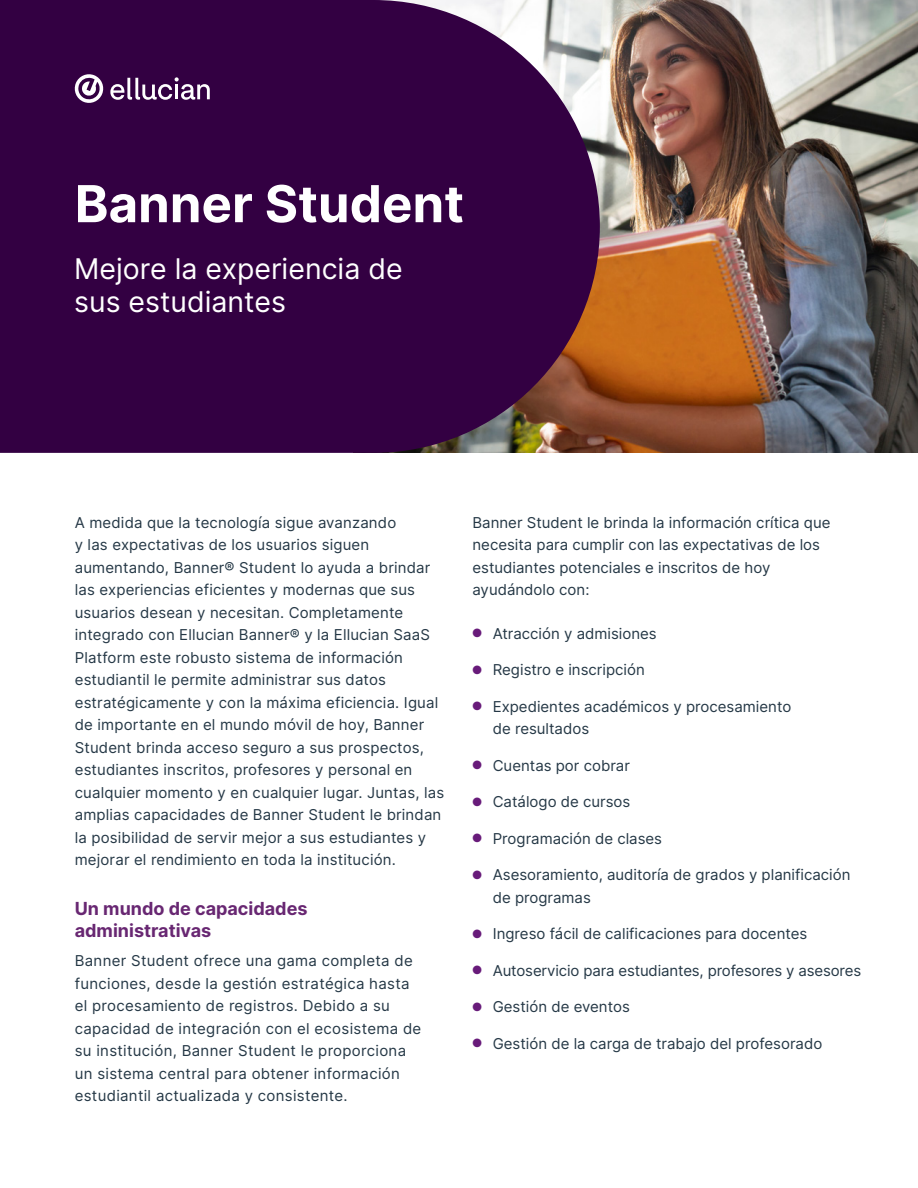
<style>
.page{position:relative;width:918px;height:1188px;background:#fff}
.page>*{position:absolute;margin:0;border:0;box-sizing:border-box;transform-origin:0 0}
.t1{font:700 51px "Inter";color:#fff}
.t2{font:28.5px/33px "Inter";color:#fff}
.t3{font:700 18px/22.5px "Inter";color:#682772}
.t4{font:15px/22.5px "Inter";letter-spacing:.01em;color:#253846}
.t5{font:15px "Inter";letter-spacing:-.01em;color:#253846}
.s1{color:#681b7a}
</style>
<div class="page">
<img style="left:600px;top:0;width:318px;height:453px">
<svg style="left:0;top:0;width:600px;height:453px;background:#3d0c48"></svg>
<svg style="left:73px;top:72px;width:137px;height:33px"></svg>
<h1 class="t1" style="left:75px;top:167px;width:391px">Banner Student</h1>
<h2 class="t2" style="left:74px;top:251px;width:330px">Mejore la experiencia de sus estudiantes</h2>
<p class="t4" style="left:75px;top:510px;width:371px">A medida que la tecnología sigue avanzando<br>y las expectativas de los usuarios siguen aumentando, Banner® Student lo ayuda a brindar las experiencias eficientes y modernas que sus usuarios desean y necesitan. Completamente integrado con Ellucian Banner® y la Ellucian SaaS Platform este robusto sistema de información estudiantil le permite administrar sus datos estratégicamente y con la máxima eficiencia. Igual de importante en el mundo móvil de hoy, Banner Student brinda acceso seguro a sus prospectos, estudiantes inscritos, profesores y personal en cualquier momento y en cualquier lugar. Juntas, las amplias capacidades de Banner Student le brindan la posibilidad de servir mejor a sus estudiantes y mejorar el rendimiento en toda la institución.</p>
<p class="t3" style="left:75px;top:896px;width:234px">Un mundo de capacidades administrativas</p>
<p class="t4" style="left:75px;top:949px;width:348px">Banner Student ofrece una gama completa de funciones, desde la gestión estratégica hasta el procesamiento de registros. Debido a su capacidad de integración con el ecosistema de su institución, Banner Student le proporciona un sistema central para obtener información estudiantil actualizada y consistente.</p>
<p class="t4" style="left:472px;top:510px;width:359px">Banner Student le brinda la información crítica que necesita para cumplir con las expectativas de los estudiantes potenciales e inscritos de hoy ayudándolo con:</p>
<p class="t4" style="left:473px;top:621px;width:186px"><span class="s1">●</span> Atracción y admisiones</p>
<p class="t4" style="left:473px;top:658px;width:174px"><span class="s1">●</span> Registro e inscripción</p>
<p class="t4" style="left:493px;top:695px;width:300px;text-indent:-20px"><span class="s1">●</span> Expedientes académicos y procesamiento de resultados</p>
<p class="t4" style="left:473px;top:754px;width:159px"><span class="s1">●</span> Cuentas por cobrar</p>
<p class="t4" style="left:473px;top:790px;width:159px"><span class="s1">●</span> Catálogo de cursos</p>
<p class="t4" style="left:473px;top:827px;width:191px"><span class="s1">●</span> Programación de clases</p>
<p class="t4" style="left:493px;top:863px;width:359px;text-indent:-20px"><span class="s1">●</span> Asesoramiento, auditoría de grados y planificación de programas</p>
<p class="t4" style="left:473px;top:922px;width:336px"><span class="s1">●</span> Ingreso fácil de calificaciones para docentes</p>
<p class="t5" style="left:473px;top:959px;width:390px"><span class="s1">●</span> Autoservicio para estudiantes, profesores y asesores</p>
<p class="t4" style="left:473px;top:995px;width:159px"><span class="s1">●</span> Gestión de eventos</p>
<p class="t4" style="left:473px;top:1032px;width:351px"><span class="s1">●</span> Gestión de la carga de trabajo del profesorado</p>
</div>
